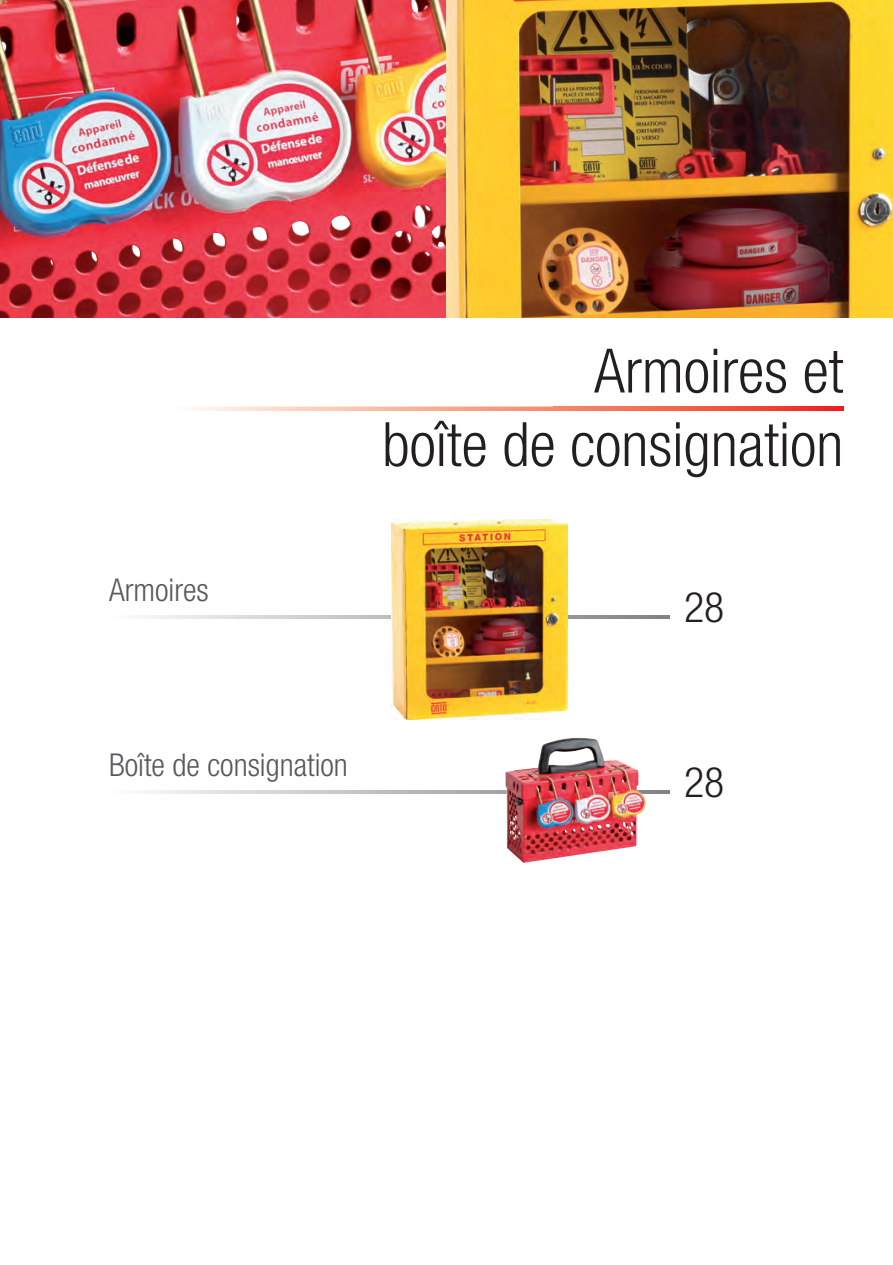
<style>
.page{position:relative;width:893px;height:1265px;background:#fff}
.page>*{position:absolute;margin:0;border:0;box-sizing:border-box;transform-origin:0 0}
.t1{font:300 condensed 61.25px/73.5px "Helvetica Neue";color:#231f20;text-align:right}
.t2{font:300 condensed 42px "Helvetica Neue";color:#231f20}
.t3{font:300 condensed 31.5px "Helvetica Neue";color:#57585a}
</style>
<div class="page">
<img style="left:0;top:0;width:893px;height:317px">
<img style="left:193px;top:406px;width:359px;height:114px">
<img style="left:193px;top:407px;width:650px;height:3px">
<img style="left:146px;top:616px;width:523px;height:2px">
<img style="left:391px;top:520px;width:176px;height:199px">
<img style="left:505px;top:738px;width:141px;height:125px">
<p class="t3" style="left:109px;top:579px;width:101px">Armoires</p>
<p class="t1" style="left:382px;top:339px;width:462px">Armoires et<br>boîte de consignation</p>
<p class="t2" style="left:684px;top:592px;width:42px">28</p>
<p class="t3" style="left:109px;top:754px;width:240px">Boîte de consignation</p>
<p class="t2" style="left:684px;top:767px;width:42px">28</p>
</div>
